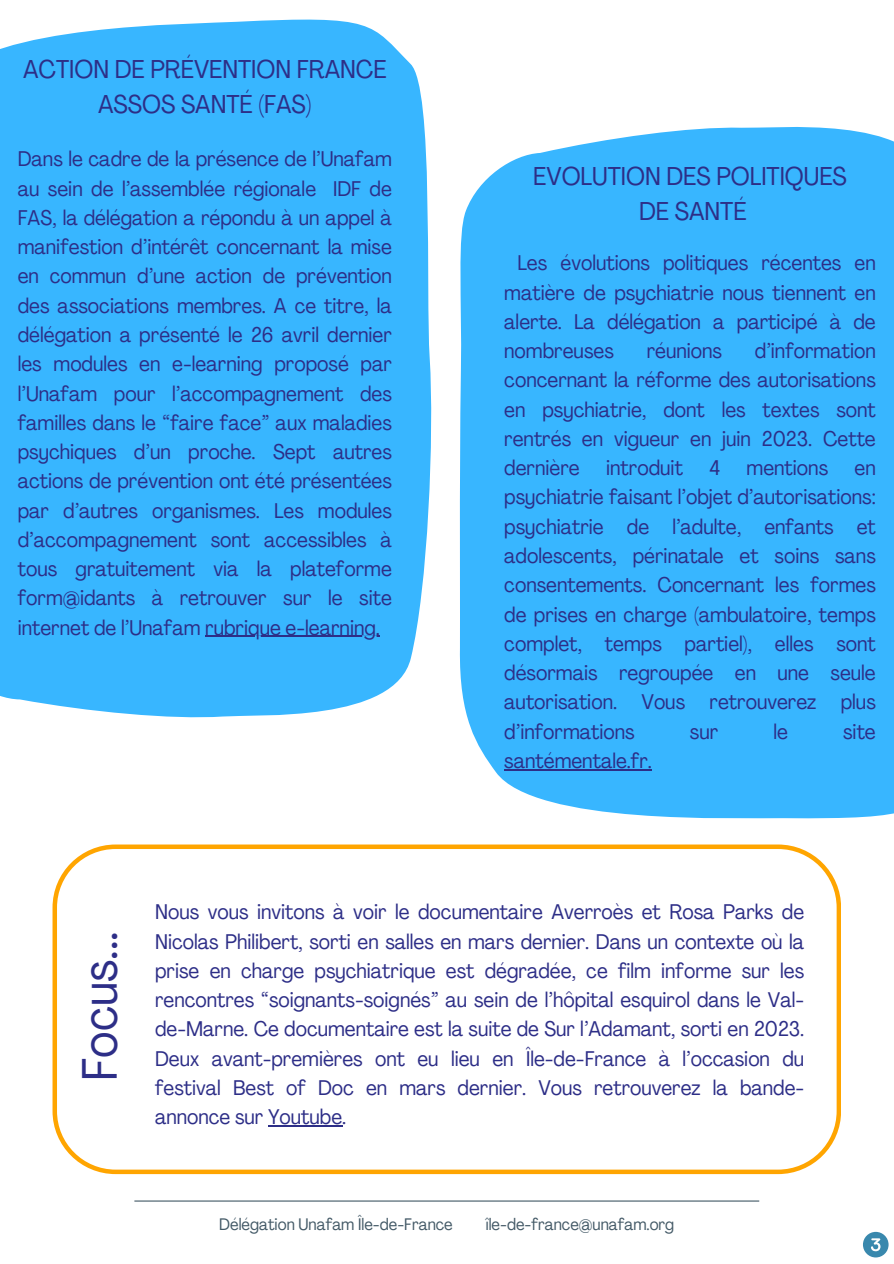
<style>
.page{position:relative;width:894px;height:1264px;background:#fff}
.page>*{position:absolute;margin:0;border:0;box-sizing:border-box;transform-origin:0 0}
.t1{font:condensed 49.05px "Agrandir";color:#2d2e87}
.t2{font:condensed 25.5px/34.8px "Agrandir";color:#2d2e87;text-align:center}
.t3{font:condensed 21px/29.2px "Agrandir";color:#2d2e87;text-align:justify}
.t4{font:condensed 16.5px "Agrandir";color:#435966}
</style>
<div class="page">
<hr style="left:134px;top:1200px;width:625px;height:1px;background:#435966">
<div style="left:459px;top:127px;width:434px;height:692px;background:#38b6ff"></div>
<div style="left:0;top:19px;width:432px;height:699px;background:#38b6ff"></div>
<div style="left:862px;top:1231px;width:26px;height:26px;background:#3988ad;border-radius:50%"></div>
<svg style="left:871px;top:1238px;width:9px;height:13px"></svg>
<svg style="left:52px;top:844px;width:788px;height:330px"></svg>
<hr style="left:268px;top:1125px;width:74px;height:1px;background:#2d2e87">
<hr style="left:205px;top:635px;width:175px;height:2px;background:#2d2e87">
<hr style="left:504px;top:769px;width:147px;height:1px;background:#2d2e87">
<p class="t2" style="left:23px;top:54px;width:365px">ACTION DE PRÉVENTION FRANCE<br>ASSOS SANTÉ (FAS)</p>
<h2 class="t3" style="left:18px;top:146px;width:375px">Dans le cadre de la présence de l’Unafam au sein de l’assemblée régionale IDF de FAS, la délégation a répondu à un appel à manifestion d’intérêt concernant la mise en commun d’une action de prévention des associations membres. A ce titre, la délégation a présenté le 26 avril dernier les modules en e-learning proposé par l’Unafam pour l’accompagnement des familles dans le “faire face” aux maladies psychiques d’un proche. Sept autres actions de prévention ont été présentées par d’autres organismes. Les modules d’accompagnement sont accessibles à tous gratuitement via la plateforme form@idants à retrouver sur le site internet de l’Unafam rubrique e-learning.</h2>
<h3 class="t2" style="left:533px;top:161px;width:315px">EVOLUTION DES POLITIQUES<br>DE SANTÉ</h3>
<h1 class="t3" style="left:504px;top:250px;width:373px;text-indent:13px">Les évolutions politiques récentes en matière de psychiatrie nous tiennent en alerte. La délégation a participé à de nombreuses</h1>
<h1 class="t3" style="left:646px;top:338px;width:77px">réunions</h1>
<h1 class="t3" style="left:504px;top:338px;width:373px;text-indent:250px">d’information concernant la réforme des autorisations en psychiatrie, dont les textes sont rentrés en vigueur en juin 2023. Cette dernière</h1>
<h1 class="t3" style="left:606px;top:455px;width:78px">introduit</h1>
<h1 class="t3" style="left:709px;top:455px;width:12px">4</h1>
<h1 class="t3" style="left:746px;top:455px;width:83px">mentions</h1>
<h1 class="t3" style="left:504px;top:455px;width:373px;text-indent:350px">en psychiatrie faisant l’objet d’autorisations: psychiatrie de l’adulte, enfants et adolescents, périnatale et soins sans consentements. Concernant les formes de prises en charge (ambulatoire, temps complet, temps partiel), elles sont désormais regroupée en une seule autorisation. Vous retrouverez plus d’informations</h1>
<h1 class="t3" style="left:689px;top:718px;width:30px">sur</h1>
<h1 class="t3" style="left:773px;top:718px;width:16px">le</h1>
<h1 class="t3" style="left:842px;top:718px;width:34px">site</h1>
<h1 class="t3" style="left:504px;top:748px;width:149px">santémentale.fr.</h1>
<h3 class="t1" style="left:80px;top:1080px;width:151px;rotate:-90deg">Focus...</h3>
<h2 class="t3" style="left:155px;top:899px;width:650px">Nous vous invitons à voir le documentaire Averroès et Rosa Parks de Nicolas Philibert, sorti en salles en mars dernier. Dans un contexte où la prise en charge psychiatrique est dégradée, ce film informe sur les rencontres “soignants-soignés” au sein de l’hôpital esquirol dans le Val&shy;de-Marne. Ce documentaire est la suite de Sur l’Adamant, sorti en 2023.<br>Deux avant-premières ont eu lieu en Île-de-France à l’occasion du festival Best of Doc en mars dernier. Vous retrouverez la bande&shy;annonce sur Youtube.</h2>
<p class="t4" style="left:219px;top:1217px;width:235px">Délégation Unafam Île-de-France</p>
<p class="t4" style="left:485px;top:1217px;width:190px">île-de-france@unafam.org</p>
</div>
